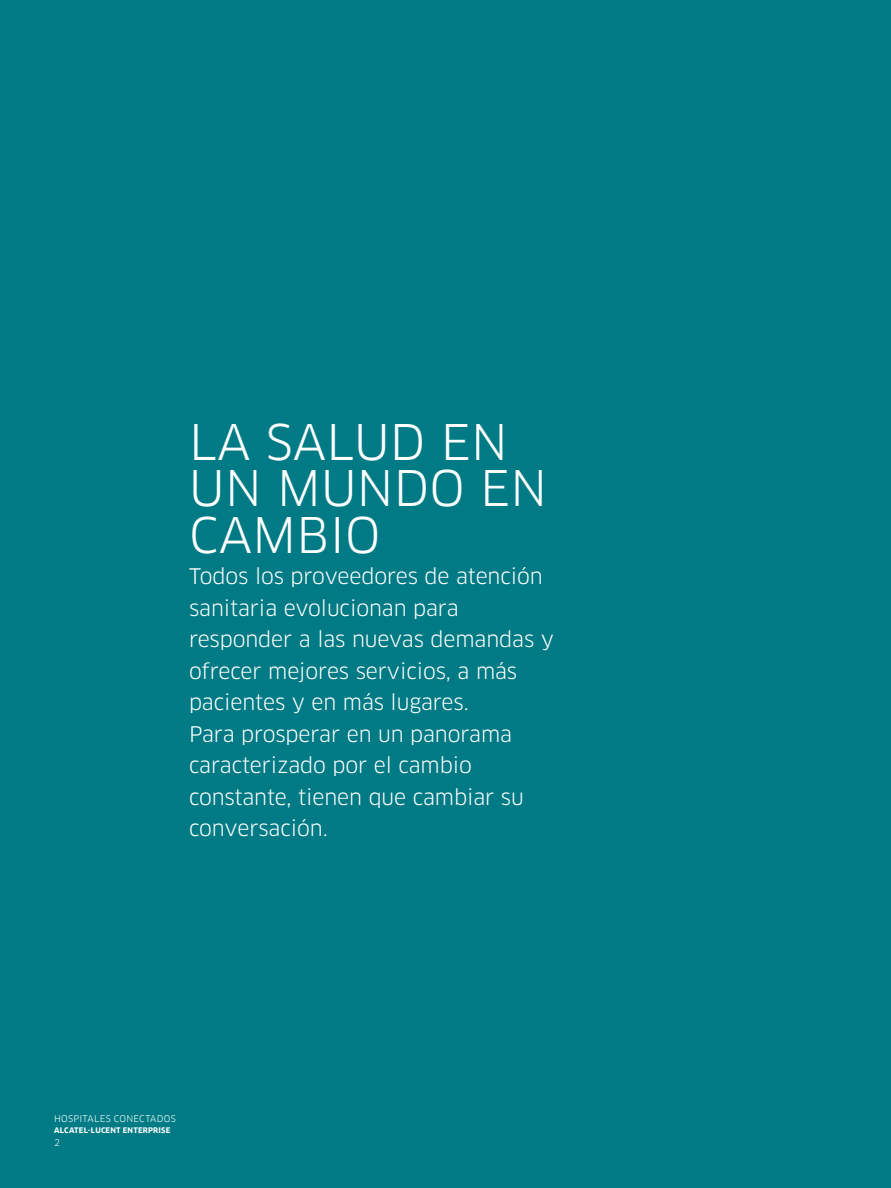
<style>
.page{position:relative;width:891px;height:1188px;background:#007b85}
.page>*{position:absolute;margin:0;border:0;box-sizing:border-box;transform-origin:0 0}
.t1{font:48px/46.5px "Clan OT";letter-spacing:.005em;color:#fff}
.t2{font:21px/31.5px "Clan OT";letter-spacing:-.005em;color:#fff}
.t3{font:9px "Clan OT";letter-spacing:.035em;color:#fff}
.t4{font:700 7.5px "Clan OT";letter-spacing:.025em;color:#fff}
</style>
<div class="page">
<h1 class="t1" style="left:189px;top:419px;width:359px">La salud en un mundo en cambio</h1>
<p class="t2" style="left:189px;top:561px;width:367px">Todos los proveedores de atención sanitaria evolucionan para responder a las nuevas demandas y ofrecer mejores servicios, a más pacientes y en más lugares.<br>Para prosperar en un panorama caracterizado por el cambio constante, tienen que cambiar su conversación.</p>
<p class="t3" style="left:54px;top:1113px;width:123px">Hospitales conectados</p>
<p class="t4" style="left:54px;top:1126px;width:118px">ALCATEL-LUCENT ENTERPRISE</p>
<p class="t3" style="left:54px;top:1138px;width:7px">2</p>
</div>
